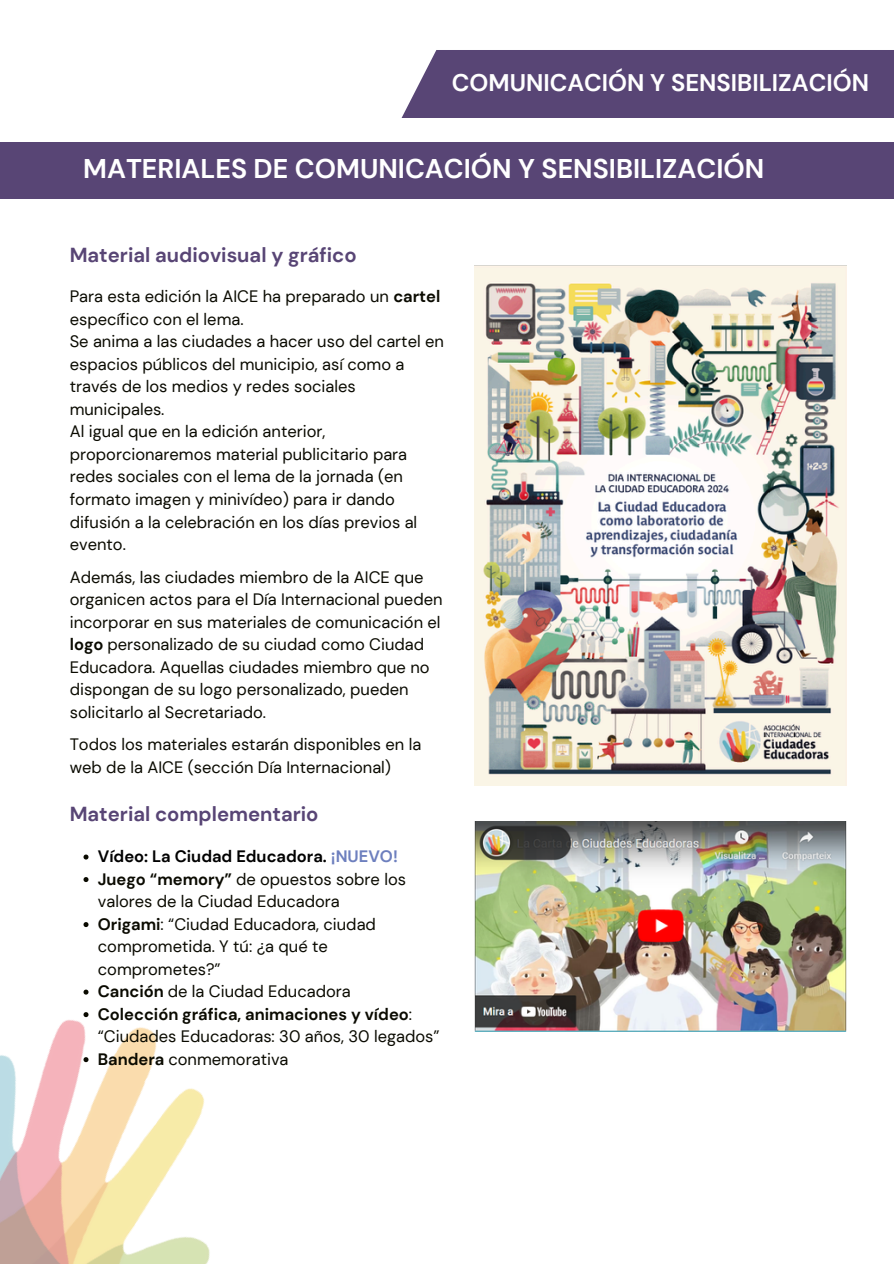
<style>
.page{position:relative;width:894px;height:1264px;background:#fff}
.page>*{position:absolute;margin:0;border:0;box-sizing:border-box;transform-origin:0 0}
.t1{font:700 27px "DM Sans";color:#fff}
.t2{font:700 24px "DM Sans";color:#fff}
.t3{font:700 20.25px "DM Sans";color:#584575}
.t4{font:16.5px/22.5px "DM Sans";color:#0a0a00}
.t5{font:700 16.5px "DM Sans";color:#000}
.s1{font-weight:700}
.s2{color:#6d7fbe}
</style>
<div class="page">
<div style="left:402px;top:50px;width:490px;height:67px;background:#584575"></div>
<img style="left:0;top:923px;width:210px;height:340px">
<div style="left:0;top:142px;width:893px;height:57px;background:#584575"></div>
<img style="left:474px;top:821px;width:371px;height:210px">
<svg style="left:83px;top:854px;width:5px;height:5px"></svg>
<svg style="left:83px;top:877px;width:5px;height:5px"></svg>
<svg style="left:83px;top:922px;width:5px;height:5px"></svg>
<svg style="left:83px;top:989px;width:5px;height:5px"></svg>
<svg style="left:83px;top:1012px;width:5px;height:5px"></svg>
<svg style="left:83px;top:1057px;width:5px;height:5px"></svg>
<img style="left:474px;top:265px;width:371px;height:520px">
<p class="t2" style="left:451px;top:67px;width:418px">COMUNICACIÓN Y SENSIBILIZACIÓN</p>
<p class="t1" style="left:83px;top:151px;width:682px">MATERIALES DE COMUNICACIÓN Y SENSIBILIZACIÓN</p>
<h2 class="t3" style="left:70px;top:242px;width:288px">Material audiovisual y gráfico</h2>
<h1 class="t4" style="left:70px;top:285px;width:372px">Para esta edición la AICE ha preparado un <span class="s1">cartel </span>específico con el lema.</h1>
<h3 class="t4" style="left:70px;top:330px;width:375px">Se anima a las ciudades a hacer uso del cartel en espacios públicos del municipio, así como a través de los medios y redes sociales municipales.</h3>
<p class="t4" style="left:70px;top:420px;width:349px">Al igual que en la edición anterior, proporcionaremos material publicitario para redes sociales con el lema de la jornada (en formato imagen y minivídeo) para ir dando difusión a la celebración en los días previos al evento.</p>
<p class="t4" style="left:70px;top:565px;width:374px">Además, las ciudades miembro de la AICE que organicen actos para el Día Internacional pueden incorporar en sus materiales de comunicación el <span class="s1">logo</span> personalizado de su ciudad como Ciudad Educadora. Aquellas ciudades miembro que no dispongan de su logo personalizado, pueden solicitarlo al Secretariado.</p>
<p class="t4" style="left:70px;top:733px;width:353px">Todos los materiales estarán disponibles en la web de la AICE (sección Día Internacional)</p>
<p class="t3" style="left:70px;top:801px;width:250px">Material complementario</p>
<p class="t5" style="left:98px;top:845px;width:301px">Vídeo: La Ciudad Educadora. <span class="s2">¡NUEVO!</span></p>
<h3 class="t4" style="left:98px;top:867px;width:309px"><span class="s1">Juego “memory”</span> de opuestos sobre los valores de la Ciudad Educadora</h3>
<p class="t4" style="left:98px;top:912px;width:279px"><span class="s1">Origami</span>: “Ciudad Educadora, ciudad comprometida. Y tú: ¿a qué te comprometes?”</p>
<p class="t4" style="left:98px;top:980px;width:254px"><span class="s1">Canción</span> de la Ciudad Educadora</p>
<p class="t4" style="left:98px;top:1002px;width:343px"><span class="s1">Colección gráfica, animaciones y vídeo</span>: “Ciudades Educadoras: 30 años, 30 legados”</p>
<p class="t4" style="left:98px;top:1047px;width:192px"><span class="s1">Bandera</span> conmemorativa</p>
</div>
